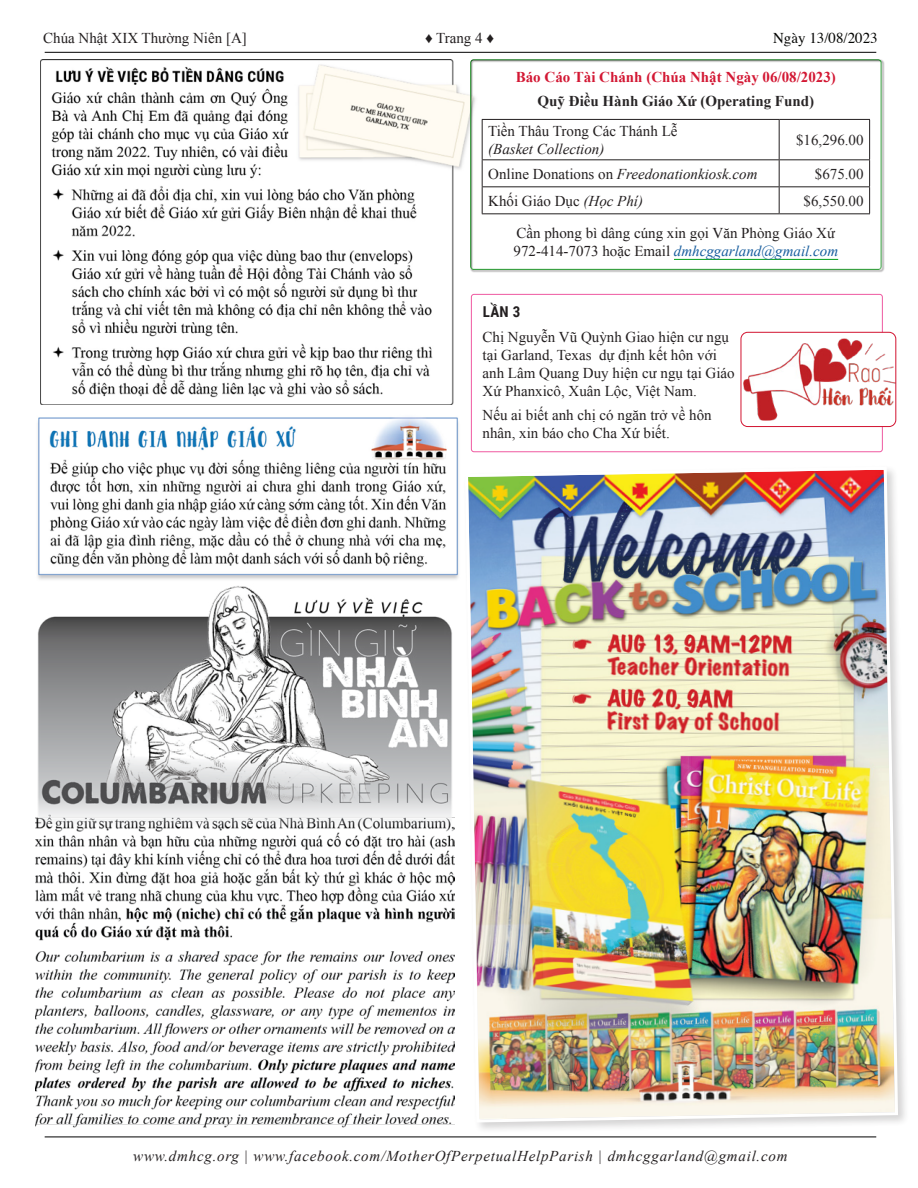
<style>
.page{position:relative;width:918px;height:1188px;background:#fff}
.page>*{position:absolute;margin:0;border:0;box-sizing:border-box;transform-origin:0 0}
.TNR_10_body_VN{font:15px/18px "Times New Roman";color:#231f20}
.BCTC_Entry__Category{font:italic 15px "Times New Roman";letter-spacing:.05em;color:#231f20}
.BCTC_Entry__Category-2{font:15px/18px "Times New Roman";color:#231f20}
.BCTC_Title_Bold_REd_10{font:700 15px "Times New Roman";color:#d31834}
.BCTC_Entry__Category-3{font:italic 15px "Times New Roman";color:#231f20}
.BCTC_Category_Bold_10{font:700 15px "Times New Roman";color:#282526}
.BCTC_Entry__Right{font:15px "Times New Roman";color:#282526}
.t1{font:15px "Times";color:#040503}
.Roboto_Cond_B_10_Title-Viet{font:700 15px "Roboto Condensed";color:#231f20}
.s1{font-style:italic}
.s2{font-style:normal}
.s3{font-style:italic;color:#175d9e}
</style>
<div class="page">
<img style="left:35px;top:586px;width:419px;height:542px">
<img style="left:37px;top:417px;width:422px;height:163px">
<img style="left:41px;top:60px;width:428px;height:345px">
<div style="left:463px;top:465px;width:447px;height:669px;background:#231f20;opacity:.2"></div>
<img style="left:463px;top:124px;width:437px;height:1014px">
<div style="left:469px;top:58px;width:421px;height:213px;background:#231f20;opacity:.75"></div>
<hr style="left:674px;top:259px;width:164px;height:1px;background:#00a018">
<hr style="left:45px;top:1137px;width:831px;height:1px;background:#000">
<hr style="left:45px;top:52px;width:831px;height:1px;background:#000">
<p class="TNR_10_body_VN" style="left:43px;top:29px;width:205px">Chúa Nhật XIX Thường Niên [A]</p>
<p class="TNR_10_body_VN" style="left:425px;top:29px;width:71px">♦ Trang 4 ♦</p>
<p class="t1" style="left:773px;top:24px;width:106px">Ngày 13/08/2023</p>
<p class="BCTC_Title_Bold_REd_10" style="left:516px;top:66px;width:322px">Báo Cáo Tài Chánh (Chúa Nhật Ngày 06/08/2023)</p>
<p class="BCTC_Category_Bold_10" style="left:538px;top:91px;width:278px">Quỹ Điều Hành Giáo Xứ (Operating Fund)</p>
<p class="BCTC_Entry__Category-2" style="left:488px;top:122px;width:191px">Tiền Thâu Trong Các Thánh Lễ <span class="s1">(Basket Collection)</span></p>
<p class="BCTC_Entry__Right" style="left:796px;top:130px;width:69px">$16,296.00</p>
<p class="BCTC_Entry__Category-3" style="left:488px;top:163px;width:271px"><span class="s2">Online Donations on</span> Freedonationkiosk.com</p>
<p class="BCTC_Entry__Right" style="left:815px;top:163px;width:50px">$675.00</p>
<p class="BCTC_Entry__Category-2" style="left:488px;top:191px;width:156px">Khối Giáo Dục <span class="s1">(Học Phí)</span></p>
<p class="BCTC_Entry__Right" style="left:804px;top:190px;width:61px">$6,550.00</p>
<p class="TNR_10_body_VN" style="left:514px;top:224px;width:326px">Cần phong bì dâng cúng xin gọi Văn Phòng Giáo Xứ<br>972-414-7073 hoặc Email <span class="s3">dmhcggarland@gmail.com</span></p>
<p class="Roboto_Cond_B_10_Title-Viet" style="left:483px;top:301px;width:39px">LẦN 3</p>
<p class="TNR_10_body_VN" style="left:483px;top:327px;width:254px">Chị Nguyễn Vũ Quỳnh Giao hiện cư ngụ tại Garland, Texas dự định kết hôn với anh Lâm Quang Duy hiện cư ngụ tại Giáo Xứ Phanxicô, Xuân Lộc, Việt Nam.</p>
<p class="TNR_10_body_VN" style="left:483px;top:406px;width:231px">Nếu ai biết anh chị có ngăn trở về hôn nhân, xin báo cho Cha Xứ biết.</p>
<p class="BCTC_Entry__Category" style="left:133px;top:1146px;width:656px">www.dmhcg.org | www.facebook.com/MotherOfPerpetualHelpParish | dmhcggarland@gmail.com</p>
</div>
